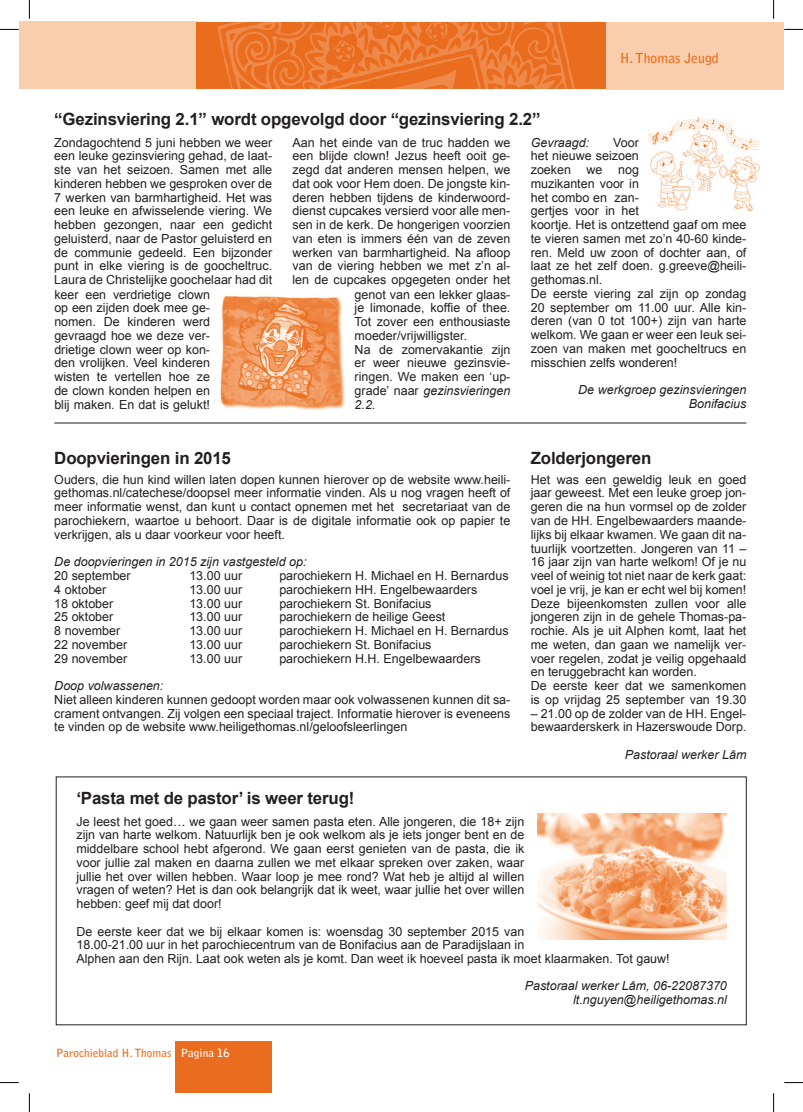
<style>
.page{position:relative;width:803px;height:1112px;background:#fff}
.page>*{position:absolute;margin:0;border:0;box-sizing:border-box;transform-origin:0 0}
.t1{font:700 16.88px "Arial";letter-spacing:-.01em;color:#231f20}
.t2{font:700 13.75px "Bell Gothic Std";color:#ea6d1f}
.t3{font:12.5px/13.8px "Arial";color:#231f20;text-align:justify}
.t4{font:italic 12.5px/13.8px "Arial";color:#231f20;text-align:right}
.t5{font:700 11.25px "Bell Gothic Std";color:#ea6d1f}
.s1{font-style:italic}
.s2{color:#fff}
</style>
<div class="page">
<div style="left:176px;top:1041px;width:96px;height:51px;background:#ea6d1f"></div>
<div style="left:19px;top:21px;width:177px;height:68px;background:#f9cead"></div>
<div style="left:196px;top:22px;width:411px;height:67px;background:#ea6d1f"></div>
<div style="left:607px;top:22px;width:177px;height:68px;background:#f9cead"></div>
<svg style="left:218px;top:22px;width:357px;height:67px"></svg>
<img style="left:220px;top:295px;width:125px;height:115px">
<img style="left:648px;top:117px;width:111px;height:94px">
<hr style="left:54px;top:422px;width:692px;height:1px;background:#231f20">
<img style="left:538px;top:813px;width:189px;height:126px">
<svg style="left:0;top:29px;width:19px;height:1px"></svg>
<svg style="left:784px;top:29px;width:19px;height:1px"></svg>
<svg style="left:0;top:1082px;width:19px;height:1px"></svg>
<svg style="left:784px;top:1082px;width:19px;height:1px"></svg>
<svg style="left:29px;top:0;width:1px;height:19px"></svg>
<svg style="left:29px;top:1093px;width:1px;height:18px"></svg>
<svg style="left:773px;top:0;width:1px;height:19px"></svg>
<svg style="left:773px;top:1093px;width:1px;height:18px"></svg>
<h1 class="t1" style="left:54px;top:107px;width:488px">“Gezinsviering 2.1” wordt opgevolgd door “gezinsviering 2.2”</h1>
<p class="t2" style="left:620px;top:49px;width:101px">H. Thomas Jeugd</p>
<p class="t3" style="left:292px;top:135px;width:219px">Aan het einde van de truc hadden we een blijde clown! Jezus heeft ooit ge&shy;zegd dat anderen mensen helpen, we dat ook voor Hem doen. De jongste kin&shy;deren hebben tijdens de kinderwoord&shy;dienst cupcakes versierd voor alle men&shy;sen in de kerk. De hongerigen voorzien van eten is immers één van de zeven werken van barmhartigheid. Na afloop van de viering hebben we met z’n al&shy;len de cupcakes opgegeten onder het</p>
<p class="t4" style="left:531px;top:135px;width:60px">Gevraagd:</p>
<p class="t3" style="left:531px;top:135px;width:217px;text-align:left;text-indent:82px">Voor<br>het nieuwe seizoen<br>zoeken we nog<br>muzikanten voor in<br>het combo en zan-<br>gertjes voor in het<br>koortje. Het is ontzettend gaaf om mee te vieren samen met zo’n 40-60 kinde&shy;ren. Meld uw zoon of dochter aan, of laat ze het zelf doen. g.greeve@heili&shy;gethomas.nl.<br>De eerste viering zal zijn op zondag<br>20 september om 11.00 uur. Alle kin&shy;deren (van 0 tot 100+) zijn van harte welkom. We gaan er weer een leuk sei&shy;zoen van maken met goocheltrucs en misschien zelfs wonderen!</p>
<p class="t4" style="left:578px;top:383px;width:170px">De werkgroep gezinsvieringen<br>Bonifacius</p>
<p class="t3" style="left:54px;top:135px;width:219px">Zondagochtend 5 juni hebben we weer een leuke gezinsviering gehad, de laat&shy;ste van het seizoen. Samen met alle kinderen hebben we gesproken over de 7 werken van barmhartigheid. Het was een leuke en afwisselende viering. We hebben gezongen, naar een gedicht geluisterd, naar de Pastor geluisterd en de communie gedeeld. Een bijzonder punt in elke viering is de goocheltruc.<br>Laura de Christelijke goochelaar had dit</p>
<p class="t3" style="left:54px;top:287px;width:157px">keer een verdrietige clown op een zijden doek mee ge&shy;nomen. De kinderen werd gevraagd hoe we deze ver&shy;drietige clown weer op kon&shy;den vrolijken. Veel kinderen wisten te vertellen hoe ze de clown konden helpen en blij maken. En dat is gelukt!</p>
<p class="t3" style="left:355px;top:287px;width:157px;text-align:left">genot van een lekker glaas&shy;je limonade, koffie of thee.<br>Tot zover een enthousiaste moeder/vrijwilligster.<br>Na de zomervakantie zijn er weer nieuwe gezinsvie&shy;ringen. We maken een ‘up&shy;grade’ naar <span class="s1">gezinsvieringen<br>2.2.</span></p>
<h1 class="t1" style="left:54px;top:446px;width:178px">Doopvieringen in 2015</h1>
<p class="t3" style="left:54px;top:472px;width:458px">Ouders, die hun kind willen laten dopen kunnen hierover op de website www.heili&shy;gethomas.nl/catechese/doopsel meer informatie vinden. Als u nog vragen heeft of meer informatie wenst, dan kunt u contact opnemen met het secretariaat van de parochiekern, waartoe u behoort. Daar is de digitale informatie ook op papier te verkrijgen, als u daar voorkeur voor heeft.</p>
<p class="t4" style="left:54px;top:555px;width:254px">De doopvieringen in 2015 zijn vastgesteld op:</p>
<p class="t3" style="left:54px;top:568px;width:78px">20 september</p>
<p class="t3" style="left:189px;top:568px;width:54px">13.00 uur</p>
<p class="t3" style="left:279px;top:568px;width:231px">parochiekern H. Michael en H. Bernardus</p>
<p class="t3" style="left:54px;top:582px;width:54px">4 oktober</p>
<p class="t3" style="left:189px;top:582px;width:54px">13.00 uur</p>
<p class="t3" style="left:279px;top:582px;width:199px">parochiekern HH. Engelbewaarders</p>
<p class="t3" style="left:54px;top:596px;width:61px">18 oktober</p>
<p class="t3" style="left:189px;top:596px;width:54px">13.00 uur</p>
<p class="t3" style="left:279px;top:596px;width:154px">parochiekern St. Bonifacius</p>
<p class="t3" style="left:54px;top:609px;width:61px">25 oktober</p>
<p class="t3" style="left:189px;top:609px;width:54px">13.00 uur</p>
<p class="t3" style="left:279px;top:609px;width:168px">parochiekern de heilige Geest</p>
<p class="t3" style="left:54px;top:623px;width:67px">8 november</p>
<p class="t3" style="left:189px;top:623px;width:54px">13.00 uur</p>
<p class="t3" style="left:279px;top:623px;width:231px">parochiekern H. Michael en H. Bernardus</p>
<p class="t3" style="left:54px;top:637px;width:74px">22 november</p>
<p class="t3" style="left:189px;top:637px;width:54px">13.00 uur</p>
<p class="t3" style="left:279px;top:637px;width:154px">parochiekern St. Bonifacius</p>
<p class="t3" style="left:54px;top:651px;width:74px">29 november</p>
<p class="t3" style="left:189px;top:651px;width:54px">13.00 uur</p>
<p class="t3" style="left:279px;top:651px;width:203px">parochiekern H.H. Engelbewaarders</p>
<p class="t4" style="left:54px;top:679px;width:111px">Doop volwassenen:</p>
<p class="t3" style="left:54px;top:692px;width:458px">Niet alleen kinderen kunnen gedoopt worden maar ook volwassenen kunnen dit sa&shy;crament ontvangen. Zij volgen een speciaal traject. Informatie hierover is eveneens te vinden op de website www.heiligethomas.nl/geloofsleerlingen</p>
<h1 class="t1" style="left:76px;top:786px;width:279px">‘Pasta met de pastor’ is weer terug!</h1>
<h1 class="t1" style="left:531px;top:446px;width:122px">Zolderjongeren</h1>
<p class="t3" style="left:531px;top:472px;width:217px;text-align:left">Het was een geweldig leuk en goed jaar geweest. Met een leuke groep jon&shy;geren die na hun vormsel op de zolder van de HH. Engelbewaarders maande&shy;lijks bij elkaar kwamen. We gaan dit na&shy;tuurlijk voortzetten. Jongeren van 11 – 16 jaar zijn van harte welkom! Of je nu veel of weinig tot niet naar de kerk gaat: voel je vrij, je kan er echt wel bij komen!<br>Deze bijeenkomsten zullen voor alle jongeren zijn in de gehele Thomas-pa&shy;rochie. Als je uit Alphen komt, laat het me weten, dan gaan we namelijk ver&shy;voer regelen, zodat je veilig opgehaald en teruggebracht kan worden.<br>De eerste keer dat we samenkomen is op vrijdag 25 september van 19.30</p>
<p class="t3" style="left:531px;top:706px;width:217px">– 21.00 op de zolder van de HH. Engel&shy;bewaarderskerk in Hazerswoude Dorp.</p>
<p class="t4" style="left:625px;top:747px;width:123px">Pastoraal werker Lâm</p>
<p class="t3" style="left:76px;top:814px;width:449px">Je leest het goed… we gaan weer samen pasta eten. Alle jongeren, die 18+ zijn zijn van harte welkom. Natuurlijk ben je ook welkom als je iets jonger bent en de middelbare school hebt afgerond. We gaan eerst genieten van de pasta, die ik voor jullie zal maken en daarna zullen we met elkaar spreken over zaken, waar jullie het over willen hebben. Waar loop je mee rond? Wat heb je altijd al willen vragen of weten? Het is dan ook belangrijk dat ik weet, waar jullie het over willen hebben: geef mij dat door!</p>
<p class="t3" style="left:76px;top:924px;width:449px">De eerste keer dat we bij elkaar komen is: woensdag 30 september 2015 van<br>18.00-21.00 uur in het parochiecentrum van de Bonifacius aan de Paradijslaan in</p>
<p class="t3" style="left:76px;top:951px;width:595px">Alphen aan den Rijn. Laat ook weten als je komt. Dan weet ik hoeveel pasta ik moet klaarmaken. Tot gauw!</p>
<p class="t4" style="left:525px;top:979px;width:204px">Pastoraal werker Lâm, 06-22087370 lt.nguyen@heiligethomas.nl</p>
<p class="t5" style="left:56px;top:1045px;width:175px">Parochieblad H. Thomas <span class="s2">Pagina 16</span></p>
</div>
